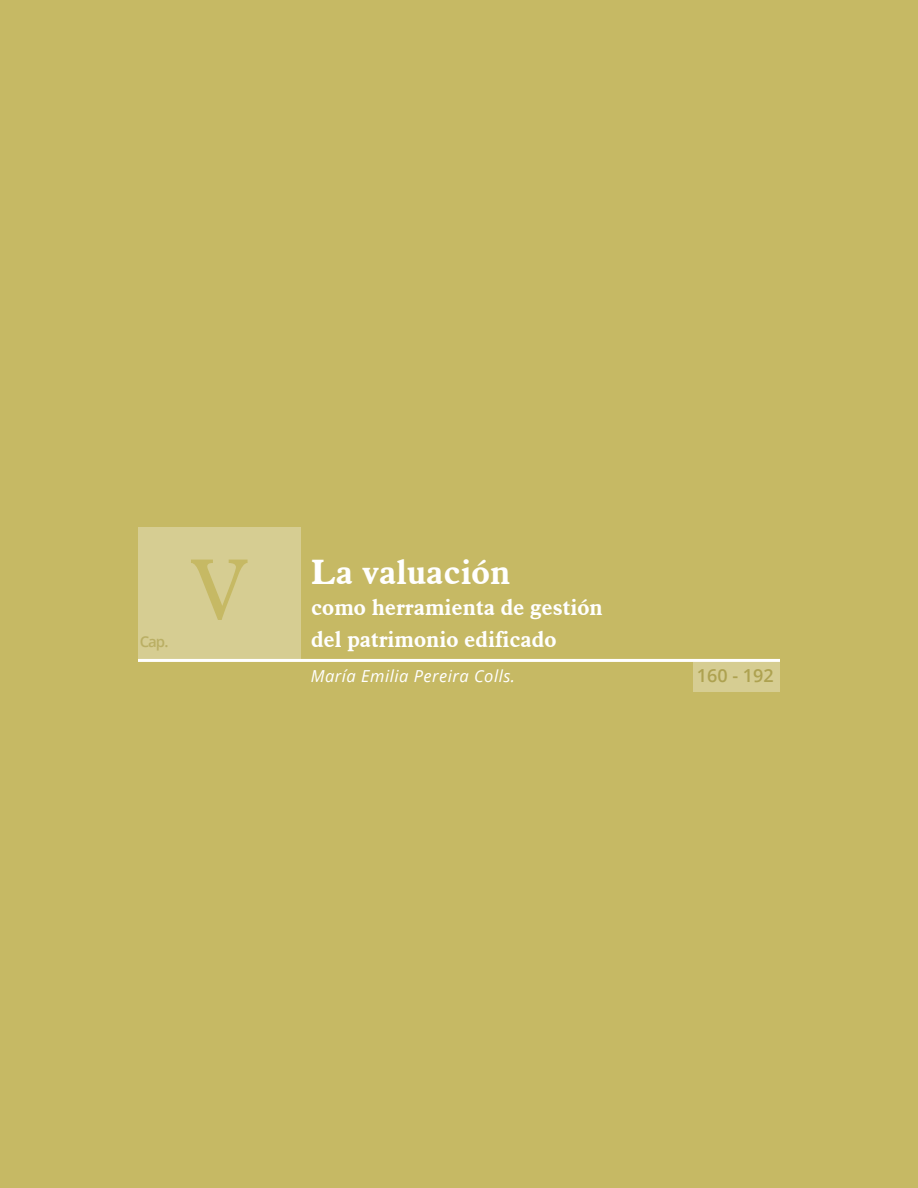
<style>
.page{position:relative;width:918px;height:1188px;background:#c6b964}
.page>*{position:absolute;margin:0;border:0;box-sizing:border-box;transform-origin:0 0}
.t1{font:83.55px "Aldine 721 BT";color:#c6b964}
.t2{font:700 34.5px "Aldine 721 BT";color:#fff}
.t3{font:700 22.5px/31.5px "Aldine 721 BT";color:#fff}
.t4{font:600 18px "Open Sans";color:#aea250}
.t5{font:italic 16.5px "Open Sans";letter-spacing:.03em;color:#fff}
.t6{font:600 15px "Open Sans";color:#aea250}
</style>
<div class="page">
<div style="left:138px;top:527px;width:162px;height:133px;background:#d6cd92"></div>
<hr style="left:138px;top:659px;width:642px;height:3px;background:#fff">
<div style="left:693px;top:662px;width:87px;height:30px;background:#d6cd92"></div>
<p class="t6" style="left:140px;top:631px;width:30px">Cap.</p>
<h1 class="t1" style="left:189px;top:538px;width:61px">V</h1>
<h2 class="t2" style="left:311px;top:550px;width:201px">La valuación</h2>
<p class="t3" style="left:311px;top:591px;width:293px">como herramienta de gestión del patrimonio edificado</p>
<p class="t5" style="left:311px;top:665px;width:206px">María Emilia Pereira Colls.</p>
<p class="t4" style="left:697px;top:663px;width:78px">160 - 192</p>
</div>
